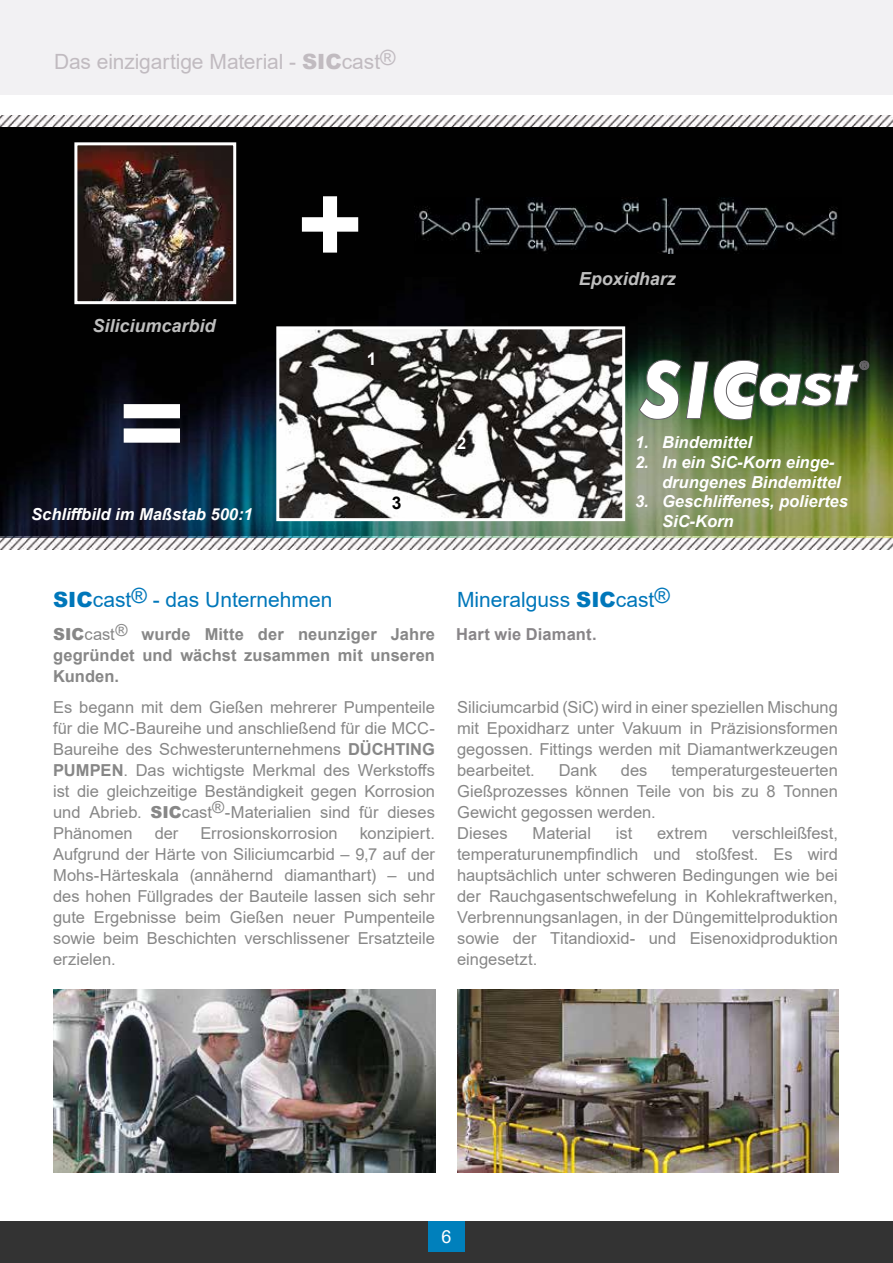
<style>
.page{position:relative;width:893px;height:1263px;background:#fff}
.page>*{position:absolute;margin:0;border:0;box-sizing:border-box;transform-origin:0 0}
.t1{font:700 112.5px "Arial";color:#fff}
.t2{font:26.4px "Myriad Pro";color:#fff}
.t3{font:21px "Arial";color:#0077ba}
.t4{font:21px "Arial";letter-spacing:-.005em;color:#c1bbc0}
.t5{font:italic 700 18px "Arial";color:#bebebe}
.t6{font:18px "Arial";color:#fff}
.t7{font:700 17.4px "Arial";color:#fff}
.t8{font:700 17.4px "Arial";color:#000}
.t9{font:16.5px/21px "Arial";color:#878787;text-align:justify}
.t10{font:italic 700 16.5px/19.8px "Arial";color:#fff}
.t11{font:700 16.5px/21px "Arial";letter-spacing:.005em;color:#878787;text-align:justify}
.t12{font:700 16.5px "Arial";letter-spacing:.005em;color:#888588}
.t13{font:700 16.5px "Arial";color:#fff}
.s1{font-weight:900}
.s2{font-weight:400}
.s3{font-weight:700}
</style>
<div class="page">
<div style="left:0;top:0;width:893px;height:95px;background:#f2f1f3"></div>
<div style="left:0;top:1221px;width:893px;height:42px;background:#333"></div>
<div style="left:428px;top:1221px;width:37px;height:31px;background:#0080bc"></div>
<img style="left:0;top:115px;width:893px;height:434px">
<img style="left:0;top:128px;width:893px;height:410px">
<img style="left:78px;top:146px;width:154px;height:154px">
<div style="left:74px;top:142px;width:162px;height:162px;border:3px solid #fff"></div>
<img style="left:415px;top:198px;width:427px;height:56px">
<img style="left:280px;top:330px;width:341px;height:187px">
<div style="left:276px;top:326px;width:349px;height:195px;border:3px solid #fff"></div>
<svg style="left:638px;top:359px;width:222px;height:62px"></svg>
<img style="left:457px;top:990px;width:382px;height:183px">
<img style="left:53px;top:990px;width:383px;height:182px">
<p class="t4" style="left:54px;top:47px;width:343px">Das einzigartige Material - <span class="s1">SIC</span>cast®</p>
<p class="t5" style="left:92px;top:314px;width:125px">Siliciumcarbid</p>
<h1 class="t1" style="left:119px;top:344px;width:67px">=</h1>
<p class="t10" style="left:31px;top:505px;width:223px">Schliffbild im Maßstab 500:1</p>
<h1 class="t1" style="left:297px;top:145px;width:67px">+</h1>
<p class="t7" style="left:367px;top:346px;width:11px">1</p>
<p class="t8" style="left:392px;top:491px;width:11px">3</p>
<p class="t13" style="left:457px;top:431px;width:11px">2</p>
<p class="t5" style="left:579px;top:267px;width:99px">Epoxidharz</p>
<h2 class="t2" style="left:859px;top:354px;width:13px">®</h2>
<p class="t10" style="left:635px;top:433px;width:118px">1. Bindemittel</p>
<p class="t10" style="left:662px;top:452px;width:180px;text-indent:-27px">2. In ein SiC-Korn einge&shy;drungenes Bindemittel</p>
<p class="t10" style="left:662px;top:492px;width:187px;text-indent:-27px">3. Geschliffenes, poliertes<br>SiC-Korn</p>
<p class="t3" style="left:53px;top:586px;width:281px"><span class="s1">SIC</span>cast® - das Unternehmen</p>
<p class="t11" style="left:53px;top:624px;width:383px"><span class="s1">SIC</span><span class="s2">cast</span><sup>®</sup> wurde Mitte der neunziger Jahre gegründet und wächst zusammen mit unseren Kunden.</p>
<p class="t9" style="left:53px;top:696px;width:383px">Es begann mit dem Gießen mehrerer Pumpenteile für die MC-Baureihe und anschließend für die MCC-Baureihe des Schwesterunternehmens <span class="s3">DÜCHTING PUMPEN</span>. Das wichtigste Merkmal des Werkstoffs ist die gleichzeitige Beständigkeit gegen Korrosion und Abrieb. <span class="s1">SIC</span>cast®-Materialien sind für dieses Phänomen</p>
<p class="t9" style="left:53px;top:822px;width:383px;text-indent:307px">konzipiert.<br>Aufgrund der Härte von Siliciumcarbid – 9,7 auf der Mohs-Härteskala (annähernd diamanthart) – und des hohen Füllgrades der Bauteile lassen sich sehr gute Ergebnisse beim Gießen neuer Pumpenteile sowie beim Beschichten verschlissener Ersatzteile erzielen.</p>
<p class="t9" style="left:155px;top:822px;width:25px">der</p>
<p class="t9" style="left:200px;top:822px;width:139px">Errosionskorrosion</p>
<p class="t3" style="left:457px;top:586px;width:214px">Mineralguss <span class="s1">SIC</span>cast®</p>
<p class="t12" style="left:456px;top:623px;width:142px">Hart wie Diamant.</p>
<p class="t9" style="left:457px;top:696px;width:382px">Siliciumcarbid (SiC) wird in einer speziellen Mischung mit Epoxidharz unter Vakuum in Präzisionsformen gegossen. Fittings werden mit Diamantwerkzeugen bearbeitet.</p>
<p class="t9" style="left:559px;top:759px;width:40px">Dank</p>
<p class="t9" style="left:621px;top:759px;width:28px">des</p>
<p class="t9" style="left:457px;top:759px;width:382px;text-align:left;text-indent:214px">temperaturgesteuerten<br>Gießprozesses können Teile von bis zu 8 Tonnen<br>Gewicht gegossen werden.<br>Dieses</p>
<p class="t9" style="left:457px;top:822px;width:382px;text-indent:275px">verschleißfest, temperaturunempfindlich und stoßfest. Es wird hauptsächlich unter schweren Bedingungen wie bei der Rauchgasentschwefelung in Kohlekraftwerken, Verbrennungsanlagen, in der Düngemittelproduktion sowie der Titandioxid- und Eisenoxidproduktion eingesetzt.</p>
<p class="t9" style="left:532px;top:822px;width:60px">Material</p>
<p class="t9" style="left:616px;top:822px;width:18px">ist</p>
<p class="t9" style="left:657px;top:822px;width:52px">extrem</p>
<p class="t6" style="left:441px;top:1225px;width:12px">6</p>
</div>
